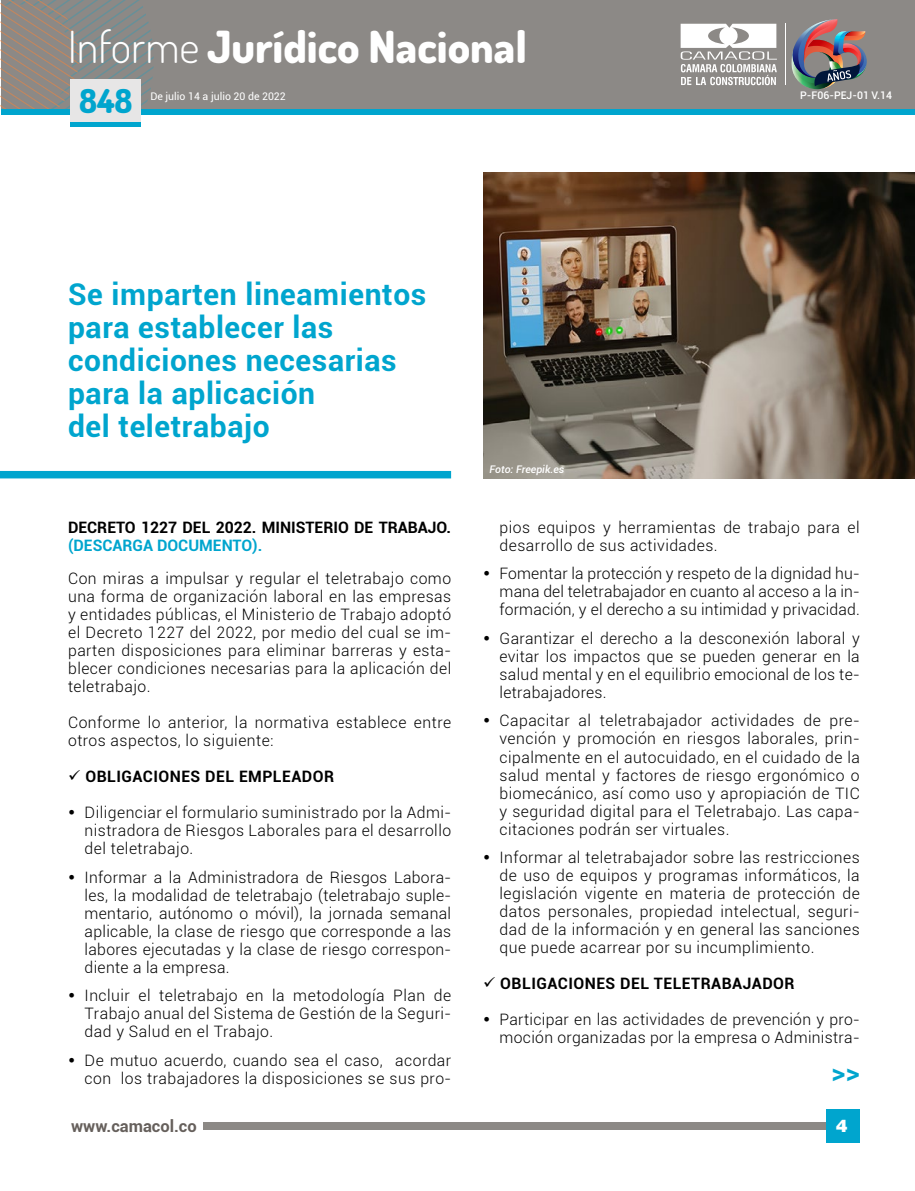
<style>
.page{position:relative;width:915px;height:1191px;background:#fff}
.page>*{position:absolute;margin:0;border:0;box-sizing:border-box;transform-origin:0 0}
.t1{font:800 44.25px "Dosis";color:#fff}
.t2{font:800 33px "Dosis";color:#00a5ce}
.t3{font:700 30px/33px "Roboto";letter-spacing:.02em;color:#00a5ce}
.t4{font:700 27px "Roboto";color:#00a5ce}
.t5{font:900 19.5px "Roboto";color:#fff}
.t6{font:900 19.5px "Helvetica";color:#fff}
.t7{font:700 16.5px "Roboto";color:#66605c}
.t8{font:300 15.75px/18px "Roboto";letter-spacing:.03em;color:#000;text-align:justify}
.t9{font:700 15.75px "Roboto";color:#000}
.t10{font:700 15.75px "Roboto";color:#00a5ce}
.t11{font:10.5px "Roboto";color:#fff}
.t12{font:500 10.5px "Roboto";color:#fff}
.t13{font:italic 500 10.5px "Roboto";color:#fff}
.s1{font-weight:300}
</style>
<div class="page">
<div style="left:203px;top:1122px;width:655px;height:7px;background:#8c8986"></div>
<div style="left:825px;top:1109px;width:33px;height:34px;background:#00a5ce"></div>
<div style="left:1px;top:0;width:913px;height:108px;background:#8c8986"></div>
<div style="left:1px;top:109px;width:913px;height:5px;background:#00a5ce"></div>
<svg style="left:1px;top:0;width:158px;height:109px"></svg>
<div style="left:70px;top:122px;width:70px;height:5px;background:#00a5ce"></div>
<div style="left:70px;top:79px;width:70px;height:43px;background:#e7e6e6"></div>
<img style="left:791px;top:19px;width:75px;height:70px">
<svg style="left:680px;top:24px;width:96px;height:61px"></svg>
<hr style="left:785px;top:24px;width:1px;height:61px;background:#fff">
<div style="left:0;top:471px;width:451px;height:7px;background:#00a5ce"></div>
<img style="left:483px;top:172px;width:431px;height:306px">
<h1 class="t1" style="left:68px;top:18px;width:460px"><span class="s1">Informe</span> Jurídico Nacional</h1>
<h2 class="t2" style="left:79px;top:80px;width:55px">848</h2>
<p class="t11" style="left:150px;top:89px;width:137px">De julio 14 a julio 20 de 2022</p>
<h3 class="t3" style="left:68px;top:277px;width:359px">Se imparten lineamientos para establecer las condiciones necesarias para la aplicación<br>del teletrabajo</h3>
<p class="t13" style="left:489px;top:462px;width:76px">Foto: Freepik.es</p>
<p class="t12" style="left:800px;top:87px;width:93px">P-F06-PEJ-01 V.14</p>
<p class="t9" style="left:68px;top:516px;width:384px">Decreto 1227 del 2022. Mi nisterio de Trabajo.</p>
<p class="t10" style="left:68px;top:534px;width:196px">(Descarga Documento).</p>
<p class="t8" style="left:68px;top:569px;width:384px">Con miras a impulsar y regular el teletrabajo como una forma de organización laboral en las empresas y entidades públicas, el Ministerio de Trabajo adoptó el Decreto 1227 del 2022, por medio del cual se im&shy;parten disposiciones para eliminar barreras y esta&shy;blecer condiciones necesarias para la aplicación del teletrabajo.</p>
<p class="t8" style="left:68px;top:713px;width:384px">Conforme lo anterior, la normativa establece entre otros aspectos, lo siguiente:</p>
<p class="t9" style="left:68px;top:765px;width:29px">✓ OBL</p>
<p class="t9" style="left:116px;top:765px;width:54px">IGACIONE</p>
<p class="t9" style="left:190px;top:765px;width:25px">S DEL</p>
<p class="t9" style="left:239px;top:765px;width:45px">EMPLEADOR</p>
<p class="t8" style="left:85px;top:803px;width:368px;text-indent:-17px">• Diligenciar el formulario suministrado por la Admi&shy;nistradora de Riesgos Laborales para el desarrollo del teletrabajo.</p>
<p class="t8" style="left:85px;top:867px;width:368px;text-indent:-17px">• Informar a la Administradora de Riesgos Labora&shy;les, la modalidad de teletrabajo (teletrabajo suple&shy;mentario, autónomo o móvil), la jornada semanal aplicable, la clase de riesgo que corresponde a las labores ejecutadas y la clase de riesgo correspon&shy;diente a la empresa.</p>
<p class="t8" style="left:85px;top:986px;width:368px;text-indent:-17px">• Incluir el teletrabajo en la metodología Plan de Trabajo anual del Sistema de Gestión de la Seguri&shy;dad y Salud en el Trabajo.</p>
<p class="t8" style="left:68px;top:1050px;width:384px;text-align:right">• De mutuo acuerdo, cuando sea el caso, acordar con los trabajadores la disposiciones se sus pro-</p>
<p class="t8" style="left:499px;top:518px;width:361px">pios equipos y herramientas de trabajo para el desarrollo de sus actividades.</p>
<p class="t8" style="left:499px;top:564px;width:361px;text-indent:-17px">• Fomentar la protección y respeto de la dignidad hu&shy;mana del teletrabajador en cuanto al acceso a la in&shy;formación, y el derecho a su intimidad y privacidad.</p>
<p class="t8" style="left:499px;top:629px;width:361px;text-indent:-17px">• Garantizar el derecho a la desconexión laboral y evitar los impactos que se pueden generar en la salud mental y en el equilibrio emocional de los te&shy;letrabajadores.</p>
<p class="t8" style="left:499px;top:711px;width:361px;text-indent:-17px">• Capacitar al teletrabajador actividades de pre&shy;vención y promoción en riesgos laborales, prin&shy;cipalmente en el autocuidado, en el cuidado de la salud mental y factores de riesgo ergonómico o biomecánico, así como uso y apropiación de TIC y seguridad digital para el Teletrabajo. Las capa&shy;citaciones podrán ser virtuales.</p>
<p class="t8" style="left:499px;top:848px;width:361px;text-indent:-17px">• Informar al teletrabajador sobre las restricciones de uso de equipos y programas informáticos, la legislación vigente en materia de protección de datos personales, propiedad intelectual, seguri&shy;dad de la información y en general las sanciones que puede acarrear por su incumplimiento.</p>
<p class="t9" style="left:483px;top:972px;width:29px">✓ OBL</p>
<p class="t9" style="left:531px;top:972px;width:54px">IGACIONE</p>
<p class="t9" style="left:605px;top:972px;width:25px">S DEL</p>
<p class="t9" style="left:653px;top:972px;width:58px">TELETRABA</p>
<p class="t9" style="left:742px;top:972px;width:21px">JADOR</p>
<p class="t8" style="left:483px;top:1010px;width:378px;text-align:right">• Participar en las actividades de prevención y pro&shy;moción organizadas por la empresa o Administra-</p>
<h3 class="t4" style="left:831px;top:1052px;width:30px">&gt;&gt;</h3>
<p class="t7" style="left:71px;top:1114px;width:127px">www.camacol.co</p>
<p class="t5" style="left:836px;top:1114px;width:13px">1</p>
<p class="t6" style="left:836px;top:1118px;width:13px">4</p>
</div>
